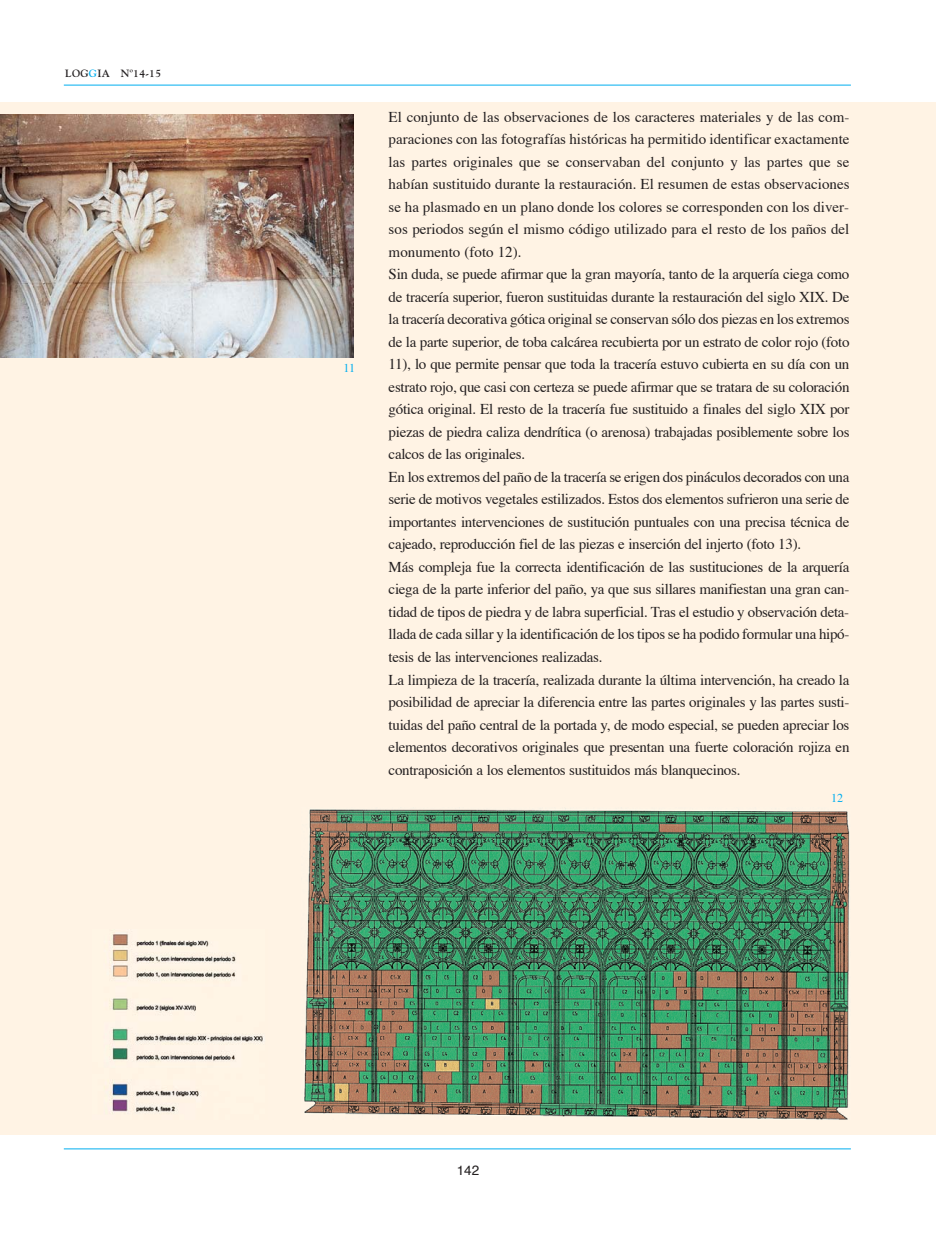
<style>
.page{position:relative;width:936px;height:1234px;background:#fff}
.page>*{position:absolute;margin:0;border:0;box-sizing:border-box;transform-origin:0 0}
.t1{font:15px/22.5px "Times";letter-spacing:-.02em;color:#231f20}
.t2{font:13.5px "Helvetica";color:#231f20}
.t3{font:12px "Times";color:#00aeef}
.t4{font:700 10.5px "Goudy";letter-spacing:.03em;color:#231f20}
.s1{color:#00aeef}
</style>
<div class="page">
<div style="left:0;top:102px;width:935px;height:1032px;background:#fff3e4"></div>
<hr style="left:64px;top:1148px;width:786px;height:1px;background:#00aeef">
<hr style="left:64px;top:85px;width:786px;height:1px;background:#00aeef">
<img style="left:0;top:114px;width:353px;height:243px">
<img style="left:109px;top:933px;width:155px;height:180px">
<img style="left:304px;top:808px;width:546px;height:310px">
<p class="t4" style="left:65px;top:69px;width:97px">LOG<span class="s1">G</span>IA Nº14-15</p>
<p class="t3" style="left:343px;top:363px;width:13px">11</p>
<p class="t1" style="left:388px;top:106px;width:462px">El conjunto de las observaciones de los caracteres materiales y de las com&shy;paraciones con las fotografías históricas ha permitido identificar exactamente las partes originales que se conservaban del conjunto y las partes que se habían sustituido durante la restauración. El resumen de estas observaciones se ha plasmado en un plano donde los colores se corresponden con los diver&shy;sos periodos según el mismo código utilizado para el resto de los paños del monumento (foto 12).<br>Sin duda, se puede afirmar que la gran mayoría, tanto de la arquería ciega como de tracería superior, fueron sustituidas durante la restauración del siglo XIX. De la tracería decorativa gótica original se conservan sólo dos piezas en los extremos de la parte superior, de toba calcárea recubierta por un estrato de color rojo (foto 11), lo que permite pensar que toda la tracería estuvo cubierta en su día con un estrato rojo, que casi con certeza se puede afirmar que se tratara de su coloración gótica original. El resto de la tracería fue sustituido a finales del siglo XIX por piezas de piedra caliza dendrítica (o arenosa) trabajadas posiblemente sobre los calcos de las originales.<br>En los extremos del paño de la tracería se erigen dos pináculos decorados con una serie de motivos vegetales estilizados. Estos dos elementos sufrieron una serie de importantes intervenciones de sustitución puntuales con una precisa técnica de cajeado, reproducción fiel de las piezas e inserción del injerto (foto 13).<br>Más compleja fue la correcta identificación de las sustituciones de la arquería ciega de la parte inferior del paño, ya que sus sillares manifiestan una gran can&shy;tidad de tipos de piedra y de labra superficial. Tras el estudio y observación deta&shy;llada de cada sillar y la identificación de los tipos se ha podido formular una hipó&shy;tesis de las intervenciones realizadas.<br>La limpieza de la tracería, realizada durante la última intervención, ha creado la posibilidad de apreciar la diferencia entre las partes originales y las partes susti&shy;tuidas del paño central de la portada y, de modo especial, se pueden apreciar los elementos decorativos originales que presentan una fuerte coloración rojiza en contraposición a los elementos sustituidos más blanquecinos.</p>
<p class="t3" style="left:831px;top:792px;width:13px">12</p>
<p class="t2" style="left:456px;top:1163px;width:24px">142</p>
</div>
